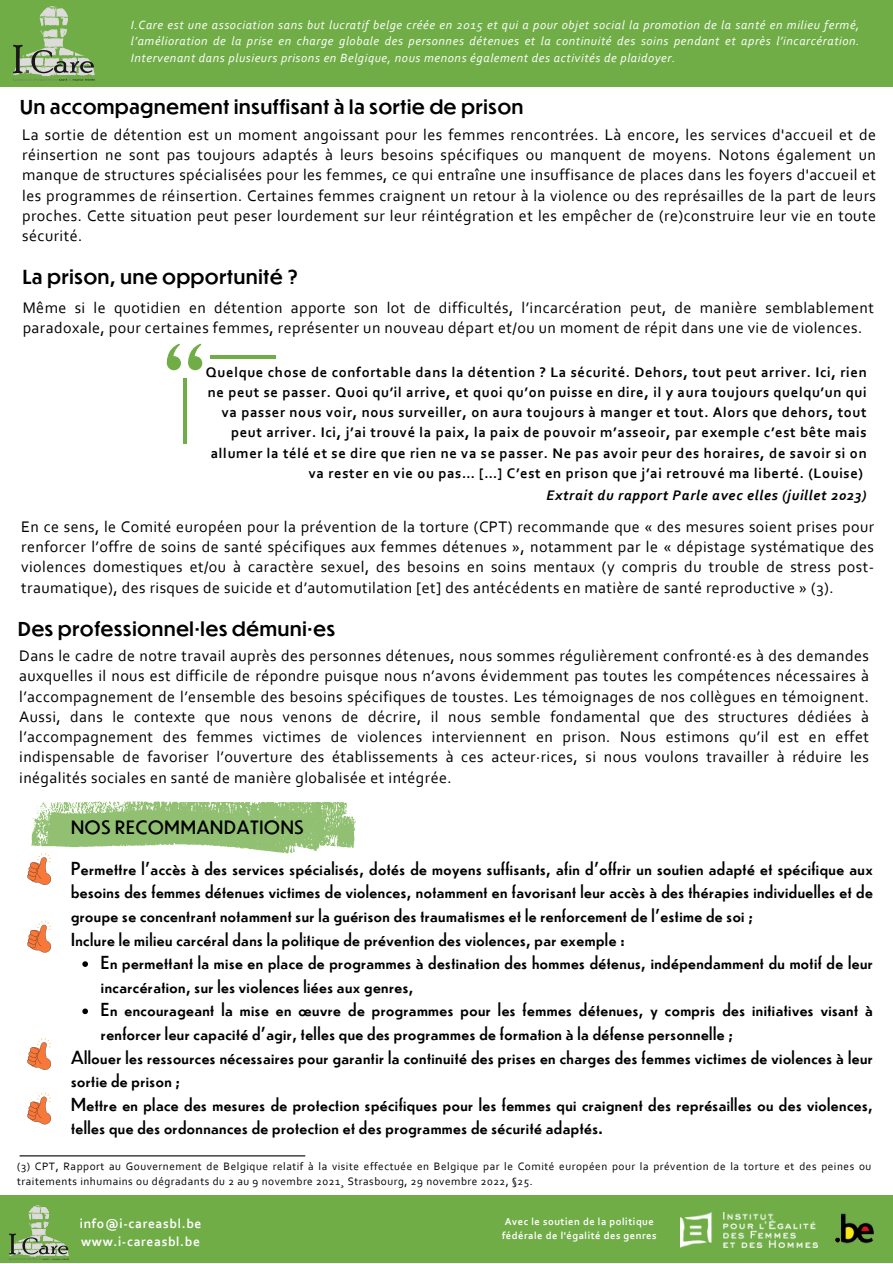
<style>
.page{position:relative;width:893px;height:1264px;background:#fff}
.page>*{position:absolute;margin:0;border:0;box-sizing:border-box;transform-origin:0 0}
.t1{font:500 18.75px "Dunbar Tall";letter-spacing:.045em;color:#000}
.t2{font:18px "Dunbar Tall";letter-spacing:.045em;color:#000}
.t3{font:17.55px/23.5px "Dunbar Low";letter-spacing:.025em;color:#000}
.t4{font:16.05px/20.2px "Corbel";letter-spacing:.025em;color:#000;text-align:justify}
.t5{font:700 14.55px/20.2px "Corbel";letter-spacing:.045em;color:#000;text-align:right}
.t6{font:italic 700 14.55px "Corbel";letter-spacing:.045em;color:#000}
.t7{font:700 13.5px "Corbel";letter-spacing:.05em;color:#fff}
.t8{font:italic 12.45px/16.6px "Corbel";letter-spacing:.045em;color:#fff;text-align:justify}
.t9{font:11.25px/15px "Corbel";letter-spacing:.05em;color:#000}
.t10{font:700 10.5px/14px "Corbel";letter-spacing:.05em;color:#fff}
</style>
<div class="page">
<div style="left:0;top:0;width:892px;height:87px;background:#70ad47"></div>
<img style="left:13px;top:6px;width:82px;height:75px">
<hr style="left:20px;top:1155px;width:285px;height:1px;background:#000">
<svg style="left:27px;top:920px;width:24px;height:33px"></svg>
<svg style="left:27px;top:1038px;width:24px;height:32px"></svg>
<svg style="left:27px;top:801px;width:328px;height:84px"></svg>
<svg style="left:82px;top:961px;width:6px;height:5px"></svg>
<svg style="left:82px;top:1008px;width:6px;height:6px"></svg>
<svg style="left:27px;top:1092px;width:24px;height:33px"></svg>
<div style="left:188px;top:356px;width:14px;height:14px;background:#70ad47;border-radius:50%"></div>
<svg style="left:188px;top:343px;width:13px;height:25px"></svg>
<div style="left:167px;top:356px;width:14px;height:14px;background:#70ad47;border-radius:50%"></div>
<svg style="left:166px;top:343px;width:14px;height:25px"></svg>
<hr style="left:183px;top:378px;width:3px;height:65px;background:#70ad47">
<hr style="left:210px;top:355px;width:65px;height:4px;background:#70ad47">
<div style="left:0;top:1194px;width:892px;height:68px;background:#70ad47"></div>
<img style="left:9px;top:1205px;width:60px;height:55px">
<img style="left:835px;top:1213px;width:38px;height:31px">
<img style="left:680px;top:1212px;width:137px;height:35px">
<p class="t8" style="left:131px;top:17px;width:730px">I.Care est une association sans but lucratif belge créée en 2015 et qui a pour objet social la promotion de la santé en milieu fermé, l’amélioration de la prise en charge globale des personnes détenues et la continuité des soins pendant et après l’incarcération.<br>Intervenant dans plusieurs prisons en Belgique, nous menons également des activités de plaidoyer.</p>
<p class="t1" style="left:20px;top:94px;width:504px">Un accompagnement insuffisant à la sortie de prison</p>
<p class="t4" style="left:22px;top:126px;width:855px">La sortie de détention est un moment angoissant pour les femmes rencontrées. Là encore, les services d'accueil et de réinsertion ne sont pas toujours adaptés à leurs besoins spécifiques ou manquent de moyens. Notons également un manque de structures spécialisées pour les femmes, ce qui entraîne une insuffisance de places dans les foyers d'accueil et les programmes de réinsertion. Certaines femmes craignent un retour à la violence ou des représailles de la part de leurs proches. Cette situation peut peser lourdement sur leur réintégration et les empêcher de (re)construire leur vie en toute sécurité.</p>
<p class="t1" style="left:23px;top:264px;width:277px">La prison, une opportunité ?</p>
<p class="t4" style="left:23px;top:299px;width:852px">Même si le quotidien en détention apporte son lot de difficultés, l’incarcération peut, de manière semblablement paradoxale, pour certaines femmes, représenter un nouveau départ et/ou un moment de répit dans une vie de violences.</p>
<p class="t5" style="left:206px;top:363px;width:662px">Quelque chose de confortable dans la détention ? La sécurité. Dehors, tout peut arriver. Ici, rien ne peut se passer. Quoi qu’il arrive, et quoi qu’on puisse en dire, il y aura toujours quelqu’un qui va passer nous voir, nous surveiller, on aura toujours à manger et tout. Alors que dehors, tout peut arriver. Ici, j’ai trouvé la paix, la paix de pouvoir m’asseoir, par exemple c’est bête mais allumer la télé et se dire que rien ne va se passer. Ne pas avoir peur des horaires, de savoir si on va rester en vie ou pas… […] C’est en prison que j’ai retrouvé ma liberté. (Louise)</p>
<p class="t4" style="left:21px;top:517px;width:854px">En ce sens, le Comité européen pour la prévention de la torture (CPT) recommande que « des mesures soient prises pour renforcer l’offre de soins de santé spécifiques aux femmes détenues », notamment par le « dépistage systématique des violences domestiques et/ou à caractère sexuel, des besoins en soins mentaux (y compris du trouble de stress post&shy;traumatique), des risques de suicide et d’automutilation [et] des antécédents en matière de santé reproductive » (3).</p>
<p class="t6" style="left:546px;top:489px;width:321px">Extrait du rapport Parle avec elles (juillet 2023)</p>
<p class="t1" style="left:18px;top:615px;width:318px">Des professionnel·les démuni·es</p>
<p class="t4" style="left:19px;top:647px;width:851px">Dans le cadre de notre travail auprès des personnes détenues, nous sommes régulièrement confronté∙es à des demandes auxquelles il nous est difficile de répondre puisque nous n’avons évidemment pas toutes les compétences nécessaires à l’accompagnement de l’ensemble des besoins spécifiques de toustes. Les témoignages de nos collègues en témoignent.<br>Aussi, dans le contexte que nous venons de décrire, il nous semble fondamental que des structures dédiées à l’accompagnement des femmes victimes de violences interviennent en prison. Nous estimons qu’il est en effet indispensable de favoriser l’ouverture des établissements à ces acteur·rices, si nous voulons travailler à réduire les inégalités sociales en santé de manière globalisée et intégrée.</p>
<p class="t2" style="left:71px;top:814px;width:234px">NOS RECOMMANDATIONS</p>
<p class="t3" style="left:71px;top:855px;width:803px;text-align:justify">Permettre l’accès à des services spécialisés, dotés de moyens suffisants, afin d’offrir un soutien adapté et spécifique aux besoins des femmes détenues victimes de violences, notamment en favorisant leur accès à des thérapies individuelles et de groupe se concentrant notamment sur la guérison des traumatismes et le renforcement de l’estime de soi ;</p>
<p class="t3" style="left:71px;top:926px;width:555px">Inclure le milieu carcéral dans la politique de prévention des violences, par exemple :</p>
<p class="t3" style="left:101px;top:949px;width:773px">En permettant la mise en place de programmes à destination des hommes détenus, indépendamment du motif de leur incarcération, sur les violences liées aux genres,</p>
<p class="t3" style="left:101px;top:997px;width:773px">En encourageant la mise en œuvre de programmes pour les femmes détenues, y compris des initiatives visant à renforcer leur capacité d’agir, telles que des programmes de formation à la défense personnelle ;</p>
<p class="t3" style="left:71px;top:1044px;width:803px">Allouer les ressources nécessaires pour garantir la continuité des prises en charges des femmes victimes de violences à leur sortie de prison ;</p>
<p class="t3" style="left:71px;top:1091px;width:803px">Mettre en place des mesures de protection spécifiques pour les femmes qui craignent des représailles ou des violences, telles que des ordonnances de protection et des programmes de sécurité adaptés.</p>
<p class="t9" style="left:17px;top:1159px;width:855px">(3) CPT, Rapport au Gouvernement de Belgique relatif à la visite effectuée en Belgique par le Comité européen pour la prévention de la torture et des peines ou traitements inhumains ou dégradants du 2 au 9 novembre 2021¸ Strasbourg, 29 novembre 2022, §25.</p>
<p class="t7" style="left:80px;top:1218px;width:123px">info@i-careasbl.be</p>
<p class="t7" style="left:81px;top:1236px;width:120px">www.i-careasbl.be</p>
<p class="t10" style="left:502px;top:1215px;width:156px">Avec le soutien de la politique fédérale de l'égalité des genres</p>
</div>
